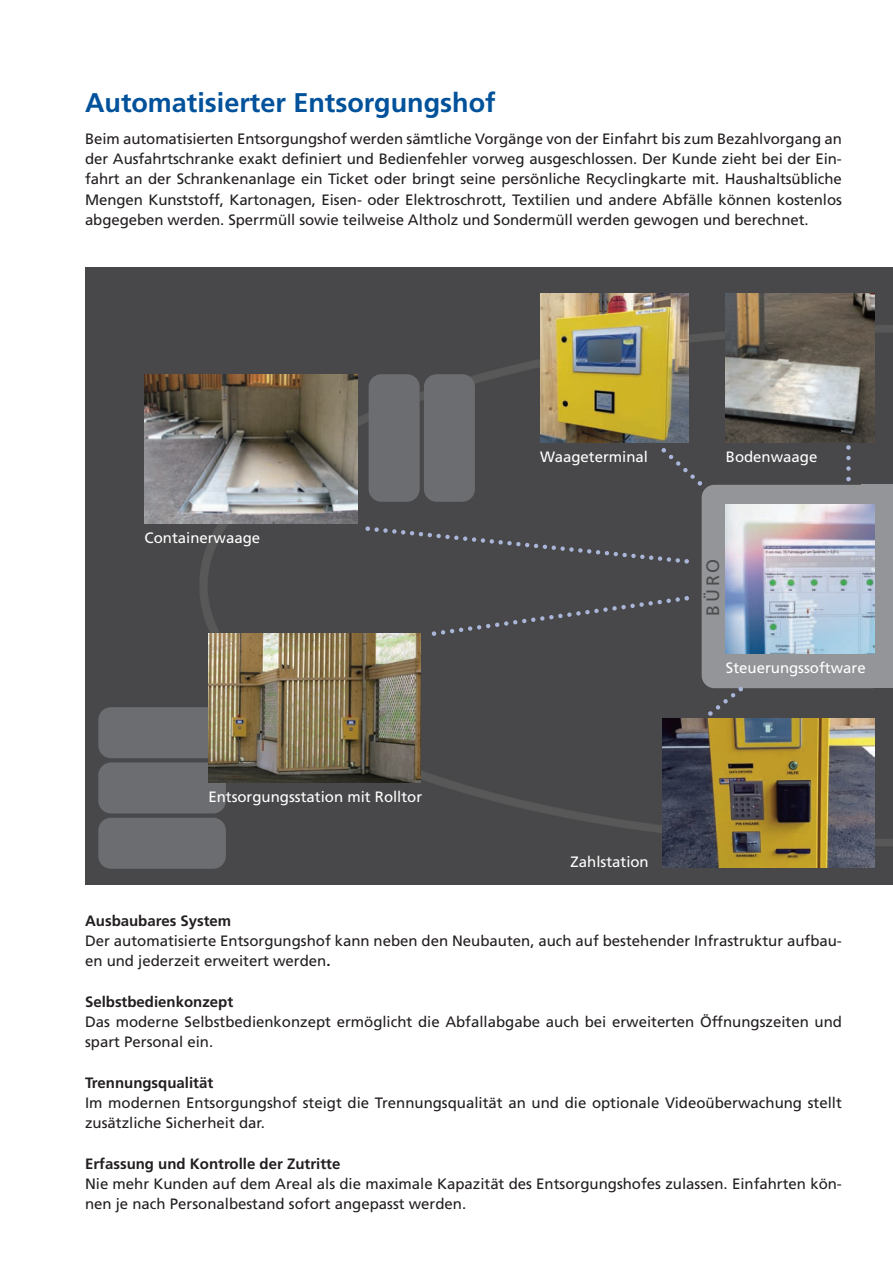
<style>
.page{position:relative;width:893px;height:1263px;background:#fff}
.page>*{position:absolute;margin:0;border:0;box-sizing:border-box;transform-origin:0 0}
.t1{font:700 27px "Frutiger";color:#01519b}
.t2{font:18px "Frutiger";color:#4b4c4d}
.t3{font:15px/20.2px "Frutiger";color:#231f20}
.t4{font:15px "Frutiger";color:#fff}
.t5{font:700 15px "Frutiger";color:#231f20}
.s1{font-weight:700}
</style>
<div class="page">
<div style="left:85px;top:268px;width:808px;height:616px;background:#484749"></div>
<div style="left:861px;top:485px;width:32px;height:203px;background:#939598"></div>
<div style="left:702px;top:485px;width:182px;height:203px;background:#939598;border-radius:13px"></div>
<div style="left:429px;top:594px;width:260px;height:45px;background:#484749"></div>
<svg style="left:704px;top:686px;width:39px;height:33px"></svg>
<svg style="left:661px;top:447px;width:45px;height:43px;background:#4c4c4f"></svg>
<div style="left:424px;top:374px;width:51px;height:128px;background:#6c6d70;border-radius:13px"></div>
<div style="left:369px;top:374px;width:51px;height:128px;background:#6c6d70;border-radius:13px"></div>
<div style="left:98px;top:762px;width:128px;height:51px;background:#6c6d70;border-radius:13px"></div>
<div style="left:98px;top:707px;width:128px;height:51px;background:#6c6d70;border-radius:13px"></div>
<div style="left:98px;top:818px;width:128px;height:51px;background:#6c6d70;border-radius:13px"></div>
<div style="left:363px;top:524px;width:326px;height:42px;background:#484749"></div>
<img style="left:726px;top:505px;width:149px;height:149px">
<img style="left:662px;top:719px;width:213px;height:148px">
<img style="left:145px;top:374px;width:212px;height:149px">
<img style="left:540px;top:293px;width:149px;height:149px">
<img style="left:726px;top:293px;width:149px;height:149px">
<img style="left:208px;top:634px;width:213px;height:148px">
<svg style="left:846px;top:445px;width:5px;height:36px"></svg>
<h1 class="t1" style="left:85px;top:91px;width:412px">Automatisierter Entsorgungshof</h1>
<p class="t3" style="left:85px;top:130px;width:758px;text-align:justify">Beim automatisierten Entsorgungshof werden sämtliche Vorgänge von der Einfahrt bis zum Bezahlvorgang an der Ausfahrtschranke exakt definiert und Bedienfehler vorweg ausgeschlossen. Der Kunde zieht bei der Ein&shy;fahrt an der Schrankenanlage ein Ticket oder bringt seine persönliche Recyclingkarte mit. Haushaltsübliche Mengen Kunststoff, Kartonagen, Eisen- oder Elektroschrott, Textilien und andere Abfälle können kostenlos abgegeben werden. Sperrmüll sowie teilweise Altholz und Sondermüll werden gewogen und berechnet.</p>
<p class="t4" style="left:145px;top:531px;width:117px">Containerwaage</p>
<p class="t4" style="left:208px;top:791px;width:215px">Entsorgungsstation mit Rolltor</p>
<p class="t4" style="left:540px;top:451px;width:109px">Waageterminal</p>
<p class="t4" style="left:726px;top:451px;width:93px">Bodenwaage</p>
<p class="t2" style="left:705px;top:616px;width:59px;rotate:-90deg">BÜRO</p>
<p class="t4" style="left:570px;top:856px;width:80px">Zahlstation</p>
<p class="t4" style="left:726px;top:661px;width:141px">Steuerungssoftware</p>
<p class="t5" style="left:85px;top:914px;width:148px">Ausbaubares System</p>
<p class="t3" style="left:85px;top:931px;width:758px">Der automatisierte Entsorgungshof kann neben den Neubauten, auch auf bestehender Infrastruktur aufbau&shy;en und jederzeit erweitert werden<span class="s1">.</span></p>
<p class="t5" style="left:85px;top:995px;width:150px">Selbstbedienkonzept</p>
<p class="t3" style="left:85px;top:1012px;width:758px">Das moderne Selbstbedienkonzept ermöglicht die Abfallabgabe auch bei erweiterten Öffnungszeiten und spart Personal ein.</p>
<p class="t5" style="left:85px;top:1076px;width:130px">Trennungsqualität</p>
<p class="t3" style="left:85px;top:1093px;width:758px">Im modernen Entsorgungshof steigt die Trennungsqualität an und die optionale Videoüberwachung stellt zusätzliche Sicherheit dar.</p>
<p class="t5" style="left:85px;top:1157px;width:257px">Erfassung und Kontrolle der Zutritte</p>
<p class="t3" style="left:85px;top:1174px;width:758px">Nie mehr Kunden auf dem Areal als die maximale Kapazität des Entsorgungshofes zulassen. Einfahrten kön&shy;nen je nach Personalbestand sofort angepasst werden.</p>
</div>
